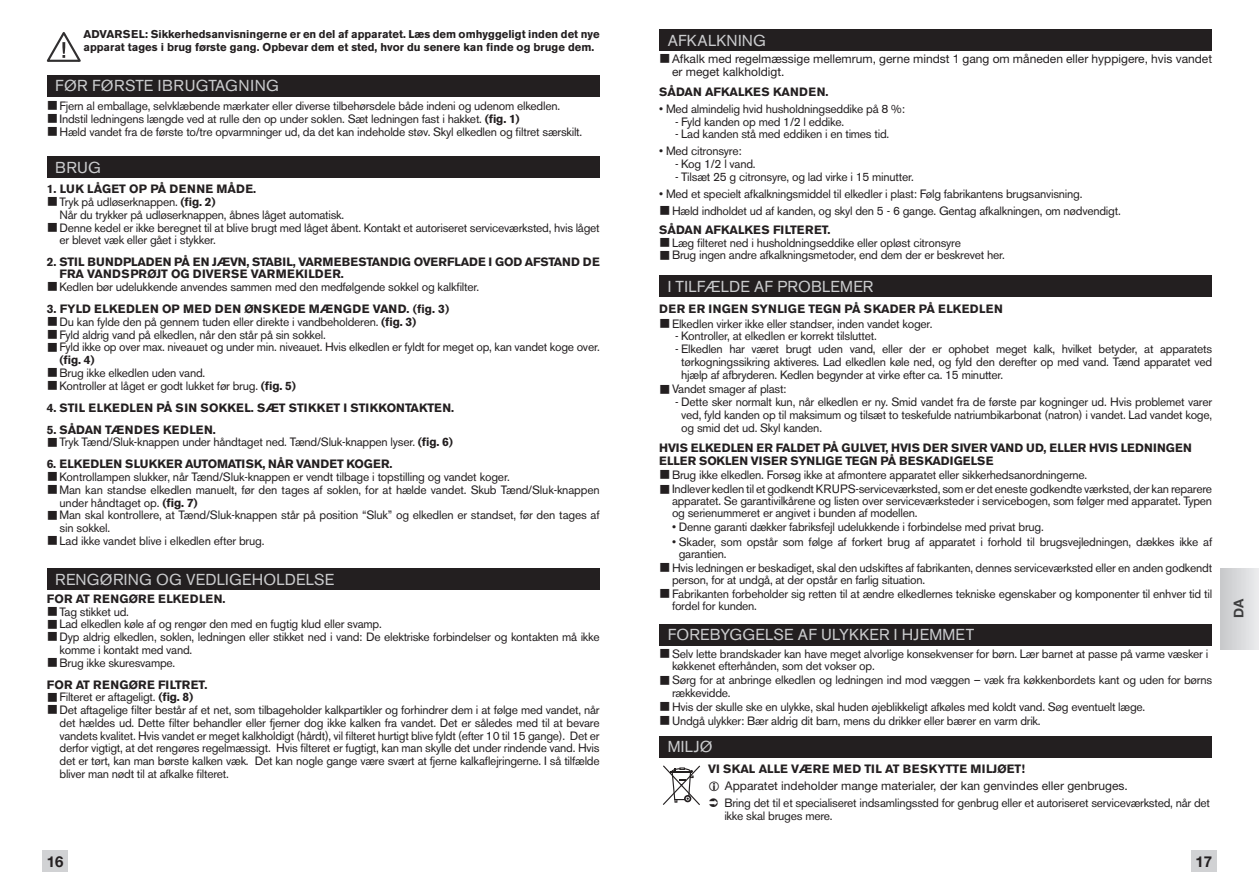
<style>
.page{position:relative;width:1259px;height:893px;background:#fff}
.page>*{position:absolute;margin:0;border:0;box-sizing:border-box;transform-origin:0 0}
.t1{font:15.75px "Akzidenz Grotesk BE";letter-spacing:.015em;color:#cbccce}
.t2{font:700 15px "Helvetica Neue";color:#231f20}
.t3{font:700 13.5px "Helvetica Neue";color:#3e3e3f}
.t4{font:12px/12.8px "Akzidenz Grotesk BE";letter-spacing:-.02em;color:#231f20}
.t5{font:700 12px/13.5px "Akzidenz Grotesk BE";color:#231f20}
.t6{font:12px/12.8px "Helvetica Neue LT Std";color:#231f20}
.t7{font:700 12px "Akzidenz Grotesk BE";letter-spacing:-.02em;color:#231f20}
.t8{font:700 12px "Akzidenz Grotesk BE";letter-spacing:.04em;color:#231f20}
.t9{font:700 12px "Akzidenz Grotesk BE";letter-spacing:.02em;color:#231f20}
.t10{font:700 11.25px/12.8px "Akzidenz Grotesk BE";color:#231f20}
.s1{font-weight:700}
</style>
<div class="page">
<div style="left:1191px;top:851px;width:25px;height:21px;background:#d1d2d4"></div>
<div style="left:43px;top:851px;width:25px;height:21px;background:#d1d2d4"></div>
<div style="left:659px;top:30px;width:553px;height:21px;background:#231f20"></div>
<div style="left:659px;top:276px;width:553px;height:21px;background:#231f20"></div>
<div style="left:659px;top:624px;width:553px;height:21px;background:#231f20"></div>
<div style="left:659px;top:736px;width:553px;height:21px;background:#231f20"></div>
<svg style="left:663px;top:765px;width:37px;height:40px"></svg>
<svg style="left:46px;top:32px;width:35px;height:30px"></svg>
<div style="left:47px;top:75px;width:553px;height:21px;background:#231f20"></div>
<div style="left:47px;top:157px;width:553px;height:21px;background:#231f20"></div>
<div style="left:47px;top:569px;width:553px;height:21px;background:#231f20"></div>
<p class="t10" style="left:83px;top:28px;width:518px">ADVARSEL: Sikkerhedsanvisningerne er en del af apparatet. Læs dem omhyggeligt inden det nye apparat tages i brug første gang. Opbevar dem et sted, hvor du senere kan finde og bruge dem.</p>
<h1 class="t1" style="left:55px;top:77px;width:225px">FØR FØRSTE IBRUGTAGNING</h1>
<p class="t4" style="left:60px;top:100px;width:524px">Fjern al emballage, selvklæbende mærkater eller diverse tilbehørsdele både indeni og udenom elkedlen.<br>Indstil ledningens længde ved at rulle den op under soklen. Sæt ledningen fast i hakket. <span class="s1">(fig. 1)<br></span>Hæld vandet fra de første to/tre opvarmninger ud, da det kan indeholde støv. Skyl elkedlen og filtret særskilt.</p>
<h1 class="t1" style="left:55px;top:158px;width:47px">BRUG</h1>
<p class="t4" style="left:60px;top:183px;width:542px;text-indent:-13px"><span class="s1">1. LUK LÅGET OP PÅ DENNE MÅDE.<br></span>Tryk på udløserknappen. <span class="s1">(fig. 2)<br></span>Når du trykker på udløserknappen, åbnes låget automatisk.<br>Denne kedel er ikke beregnet til at blive brugt med låget åbent. Kontakt et autoriseret serviceværksted, hvis låget er blevet væk eller gået i stykker.</p>
<p class="t5" style="left:60px;top:255px;width:542px;line-height:12.8px;text-indent:-13px">2. STIL BUNDPLADEN PÅ EN JÆVN, STABIL, VARMEBESTANDIG OVERFLADE I GOD AFSTAND DE<br>FRA VANDSPRØJT OG DIVERSE VARMEKILDER.</p>
<p class="t4" style="left:60px;top:281px;width:421px">Kedlen bør udelukkende anvendes sammen med den medfølgende sokkel og kalkfilter.</p>
<p class="t4" style="left:60px;top:303px;width:542px;text-indent:-13px"><span class="s1">3. FYLD ELKEDLEN OP MED DEN ØNSKEDE MÆNGDE VAND. (fig. 3)<br></span>Du kan fylde den på gennem tuden eller direkte i vandbeholderen. <span class="s1">(fig. 3)<br></span>Fyld aldrig vand på elkedlen, når den står på sin sokkel.<br>Fyld ikke op over max. niveauet og under min. niveauet. Hvis elkedlen er fyldt for meget op, kan vandet koge over.</p>
<p class="t5" style="left:60px;top:353px;width:37px">(fig. 4)</p>
<p class="t4" style="left:60px;top:366px;width:238px">Brug ikke elkedlen uden vand.<br>Kontroller at låget er godt lukket før brug. <span class="s1">(fig. 5)</span></p>
<p class="t5" style="left:47px;top:401px;width:409px">4. STIL ELKEDLEN PÅ SIN SOKKEL. SÆT STIKKET I STIKKONTAKTEN.</p>
<p class="t4" style="left:60px;top:423px;width:395px;text-indent:-13px"><span class="s1">5. SÅDAN TÆNDES KEDLEN.<br></span>Tryk Tænd/Sluk-knappen under håndtaget ned. Tænd/Sluk-knappen lyser. <span class="s1">(fig. 6)</span></p>
<p class="t7" style="left:47px;top:457px;width:347px">6. ELKEDLEN SLUKKER AUTOMATISK, NÅR VANDET KOGER.</p>
<p class="t4" style="left:60px;top:471px;width:541px">Kontrollampen slukker, når Tænd/Sluk-knappen er vendt tilbage i topstilling og vandet koger.<br>Man kan standse elkedlen manuelt, før den tages af soklen, for at hælde vandet. Skub Tænd/Sluk-knappen under håndtaget op. <span class="s1">(fig. 7)<br></span>Man skal kontrollere, at Tænd/Sluk-knappen står på position “Sluk” og elkedlen er standset, før den tages af sin sokkel.<br>Lad ikke vandet blive i elkedlen efter brug.</p>
<h1 class="t1" style="left:55px;top:570px;width:280px">RENGØRING OG VEDLIGEHOLDELSE</h1>
<p class="t9" style="left:47px;top:592px;width:180px">FOR AT RENGØRE ELKEDLEN.</p>
<p class="t4" style="left:60px;top:605px;width:542px">Tag stikket ud.<br>Lad elkedlen køle af og rengør den med en fugtig klud eller svamp.<br>Dyp aldrig elkedlen, soklen, ledningen eller stikket ned i vand: De elektriske forbindelser og kontakten må ikke komme i kontakt med vand.<br>Brug ikke skuresvampe.</p>
<p class="t4" style="left:60px;top:678px;width:542px;text-indent:-13px"><span class="s1">FOR AT RENGØRE FILTRET.<br></span>Filteret er aftageligt. <span class="s1">(fig. 8)<br></span>Det aftagelige filter består af et net, som tilbageholder kalkpartikler og forhindrer dem i at følge med vandet, når det hældes ud. Dette filter behandler eller fjerner dog ikke kalken fra vandet. Det er således med til at bevare vandets kvalitet. Hvis vandet er meget kalkholdigt (hårdt), vil filteret hurtigt blive fyldt (efter 10 til 15 gange). Det er derfor vigtigt, at det rengøres regelmæssigt. Hvis filteret er fugtigt, kan man skylle det under rindende vand. Hvis det er tørt, kan man børste kalken væk. Det kan nogle gange være svært at fjerne kalkaflejringerne. I så tilfælde bliver man nødt til at afkalke filteret.</p>
<h1 class="t1" style="left:668px;top:31px;width:100px">AFKALKNING</h1>
<p class="t6" style="left:672px;top:52px;width:541px">Afkalk med regelmæssige mellemrum, gerne mindst 1 gang om måneden eller hyppigere, hvis vandet er meget kalkholdigt.</p>
<p class="t5" style="left:659px;top:85px;width:171px">SÅDAN AFKALKES KANDEN.</p>
<p class="t4" style="left:659px;top:102px;width:247px">• Med almindelig hvid husholdningseddike på 8 %:</p>
<p class="t4" style="left:675px;top:115px;width:171px">- Fyld kanden op med 1/2 l eddike.</p>
<p class="t4" style="left:675px;top:128px;width:216px">- Lad kanden stå med eddiken i en times tid.</p>
<p class="t4" style="left:659px;top:145px;width:84px">• Med citronsyre:</p>
<p class="t4" style="left:675px;top:157px;width:82px">- Kog 1/2 l vand.</p>
<p class="t4" style="left:675px;top:170px;width:240px">- Tilsæt 25 g citronsyre, og lad virke i 15 minutter.</p>
<p class="t4" style="left:672px;top:185px;width:450px;line-height:17.1px;text-indent:-13px">• Med et specielt afkalkningsmiddel til elkedler i plast: Følg fabrikantens brugsanvisning.<br>Hæld indholdet ud af kanden, og skyl den 5 - 6 gange. Gentag afkalkningen, om nødvendigt.</p>
<p class="t5" style="left:659px;top:223px;width:173px">SÅDAN AFKALKES FILTERET.</p>
<p class="t4" style="left:672px;top:236px;width:334px">Læg filteret ned i husholdningseddike eller opløst citronsyre<br>Brug ingen andre afkalkningsmetoder, end dem der er beskrevet her.</p>
<h1 class="t1" style="left:668px;top:277px;width:207px">I TILFÆLDE AF PROBLEMER</h1>
<p class="t8" style="left:659px;top:302px;width:345px">DER ER INGEN SYNLIGE TEGN PÅ SKADER PÅ ELKEDLEN</p>
<p class="t4" style="left:672px;top:317px;width:262px">Elkedlen virker ikke eller standser, inden vandet koger.</p>
<p class="t4" style="left:675px;top:330px;width:203px">- Kontroller, at elkedlen er korrekt tilsluttet.</p>
<p class="t4" style="left:681px;top:343px;width:532px;text-align:justify;text-indent:-6px">- Elkedlen har været brugt uden vand, eller der er ophobet meget kalk, hvilket betyder, at apparatets tørkogningssikring aktiveres. Lad elkedlen køle ned, og fyld den derefter op med vand. Tænd apparatet ved hjælp af afbryderen. Kedlen begynder at virke efter ca. 15 minutter.</p>
<p class="t4" style="left:672px;top:383px;width:116px">Vandet smager af plast:</p>
<p class="t4" style="left:681px;top:396px;width:532px;text-align:justify;text-indent:-6px">- Dette sker normalt kun, når elkedlen er ny. Smid vandet fra de første par kogninger ud. Hvis problemet varer ved, fyld kanden op til maksimum og tilsæt to teskefulde natriumbikarbonat (natron) i vandet. Lad vandet koge, og smid det ud. Skyl kanden.</p>
<p class="t5" style="left:659px;top:441px;width:534px">HVIS ELKEDLEN ER FALDET PÅ GULVET, HVIS DER SIVER VAND UD, ELLER HVIS LEDNINGEN<br>ELLER SOKLEN VISER SYNLIGE TEGN PÅ BESKADIGELSE</p>
<p class="t4" style="left:672px;top:468px;width:541px;line-height:14.1px">Brug ikke elkedlen. Forsøg ikke at afmontere apparatet eller sikkerhedsanordningerne.<br>Indlever kedlen til et godkendt KRUPS-serviceværksted, som er det eneste godkendte værksted, der kan reparere</p>
<p class="t4" style="left:672px;top:495px;width:541px;line-height:12px">apparatet. Se garantivilkårene og listen over serviceværksteder i servicebogen, som følger med apparatet. Typen og serienummeret er angivet i bunden af modellen.</p>
<p class="t4" style="left:672px;top:521px;width:373px">• Denne garanti dækker fabriksfejl udelukkende i forbindelse med privat brug.</p>
<p class="t4" style="left:679px;top:535px;width:535px;line-height:12px;text-indent:-7px">• Skader, som opstår som følge af forkert brug af apparatet i forhold til brugsvejledningen, dækkes ikke af garantien.</p>
<p class="t4" style="left:672px;top:562px;width:542px;line-height:12px">Hvis ledningen er beskadiget, skal den udskiftes af fabrikanten, dennes serviceværksted eller en anden godkendt person, for at undgå, at der opstår en farlig situation.</p>
<p class="t4" style="left:672px;top:588px;width:541px;line-height:12px">Fabrikanten forbeholder sig retten til at ændre elkedlernes tekniske egenskaber og komponenter til enhver tid til fordel for kunden.</p>
<h1 class="t1" style="left:668px;top:625px;width:308px">FOREBYGGELSE AF ULYKKER I HJEMMET</h1>
<p class="t4" style="left:672px;top:647px;width:538px">Selv lette brandskader kan have meget alvorlige konsekvenser for børn. Lær barnet at passe på varme væsker i køkkenet efterhånden, som det vokser op.</p>
<p class="t4" style="left:672px;top:674px;width:541px">Sørg for at anbringe elkedlen og ledningen ind mod væggen – væk fra køkkenbordets kant og uden for børns rækkevidde.</p>
<p class="t4" style="left:672px;top:700px;width:475px;line-height:14px">Hvis der skulle ske en ulykke, skal huden øjeblikkeligt afkøles med koldt vand. Søg eventuelt læge.<br>Undgå ulykker: Bær aldrig dit barn, mens du drikker eller bærer en varm drik.</p>
<h1 class="t1" style="left:668px;top:738px;width:46px">MILJØ</h1>
<p class="t5" style="left:708px;top:762px;width:318px">VI SKAL ALLE VÆRE MED TIL AT BESKYTTE MILJØET!</p>
<p class="t6" style="left:725px;top:779px;width:404px">Apparatet indeholder mange materialer, der kan genvindes eller genbruges.</p>
<p class="t4" style="left:724px;top:796px;width:487px">Bring det til et specialiseret indsamlingssted for genbrug eller et autoriseret serviceværksted, når det ikke skal bruges mere.</p>
<p class="t2" style="left:47px;top:850px;width:18px">16</p>
<p class="t2" style="left:1195px;top:850px;width:18px">17</p>
<p class="t3" style="left:1228px;top:618px;width:21px;rotate:-90deg">DA</p>
</div>
